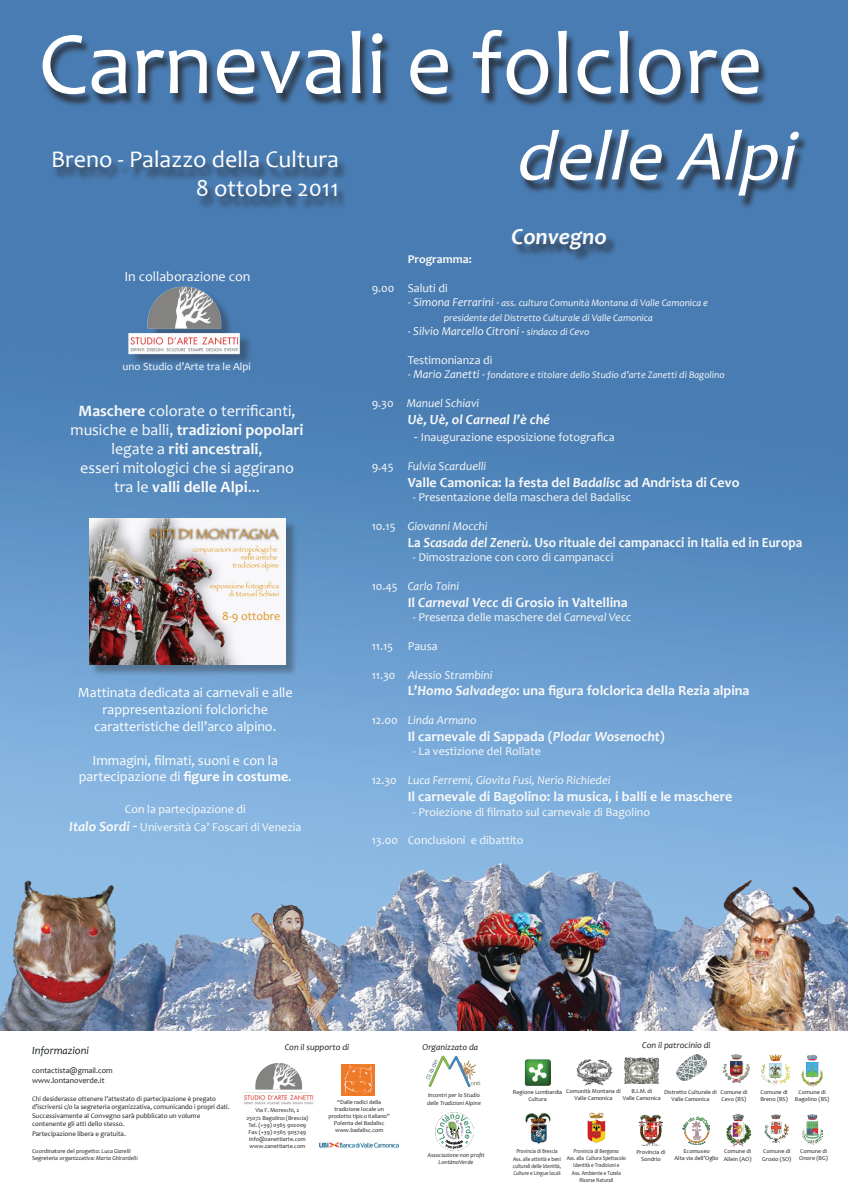
<style>
.page{position:relative;width:848px;height:1197px;background:#fff}
.page>*{position:absolute;margin:0;border:0;box-sizing:border-box;transform-origin:0 0}
.t1{font:90px "Candara";color:#fff}
.t2{font:italic 72px "Candara";color:#fff}
.t3{font:24px/28.8px "Candara";color:#fff;text-align:right}
.t4{font:italic 700 23px "Candara";color:#fafafa}
.t5{font:16px/19.2px "Candara";color:#fafafa;text-align:center}
.t6{font:700 14px "Candara";color:#f9f9f9}
.t7{font:14px/16.8px "Candara";color:#fff;text-align:center}
.t8{font:700 14px "Candara";color:#f9f9f9;scale:.94 1}
.t9{font:italic 700 14px "Candara";color:#f9f9f9}
.t10{font:14px "Candara";color:#fafafa}
.t11{font:12px/18px "Candara";color:#f9f9f9;text-align:center}
.t12{font:italic 12px "Candara";color:#f9f9f9}
.t13{font:700 12px "Candara";color:#f9f9f9}
.t14{font:12px "Candara";color:#db9526}
.t15{font:11px "Candara";color:#f9f9f9}
.t16{font:italic 11px "Candara";color:#181e22}
.t17{font:italic 10px/14.4px "Candara";color:#f9f9f9}
.t18{font:italic 9px "Candara";color:#231f20}
.t19{font:8px/9.6px "Candara";color:#181e22}
.t20{font:7px/8.4px "Candara";color:#181e22}
.t21{font:6px/7.2px "Candara";color:#231f20;text-align:center}
.t22{font:6px/7.2px "Candara";color:#231f20;text-align:center;scale:.85 1}
.t23{font:italic 6px/7.2px "Candara";color:#231f20}
.s1{font-weight:700}
.s2{color:#fafafa}
.s3{font-weight:700;font-style:italic;font-size:14px}
.s4{font-size:18px}
.s5{font-style:normal;font-size:12px}
.s6{font-size:12px}
.s7{font-style:normal}
.s8{font-size:10px}
.s9{font-size:14px}
.s10{font-style:italic}
</style>
<div class="page">
<img style="left:0;top:0;width:848px;height:797px">
<img style="left:0;top:797px;width:848px;height:233px">
<div style="left:42px;top:33px;width:806px;height:237px;background:#231f20;opacity:.75"></div>
<img style="left:638px;top:1114px;width:25px;height:32px">
<img style="left:765px;top:1114px;width:23px;height:27px">
<img style="left:761px;top:1054px;width:28px;height:30px">
<img style="left:801px;top:1054px;width:22px;height:32px">
<img style="left:682px;top:1116px;width:27px;height:27px">
<img style="left:802px;top:1114px;width:20px;height:30px">
<img style="left:426px;top:1055px;width:55px;height:32px">
<div style="left:52px;top:154px;width:340px;height:108px;background:#231f20;opacity:.75"></div>
<img style="left:722px;top:1054px;width:27px;height:27px">
<img style="left:342px;top:1064px;width:32px;height:31px">
<img style="left:436px;top:1112px;width:37px;height:37px">
<img style="left:525px;top:1113px;width:26px;height:31px">
<img style="left:677px;top:1054px;width:29px;height:26px">
<img style="left:576px;top:1059px;width:36px;height:25px">
<img style="left:624px;top:1057px;width:34px;height:26px">
<img style="left:524px;top:1059px;width:27px;height:27px">
<div style="left:90px;top:520px;width:212px;height:173px;background:#231f20;opacity:.35"></div>
<img style="left:89px;top:518px;width:196px;height:146px">
<img style="left:319px;top:1142px;width:80px;height:6px">
<div style="left:130px;top:288px;width:137px;height:104px;background:#4a7db3"></div>
<img style="left:127px;top:276px;width:114px;height:85px">
<img style="left:244px;top:1063px;width:70px;height:42px">
<div style="left:513px;top:231px;width:157px;height:50px;background:#231f20;opacity:.75"></div>
<img style="left:726px;top:1114px;width:24px;height:32px">
<img style="left:587px;top:1112px;width:19px;height:31px">
<h1 class="t1" style="left:38px;top:9px;width:726px">Carnevali e folclore</h1>
<h2 class="t2" style="left:514px;top:113px;width:299px">delle Alpi</h2>
<h3 class="t3" style="left:51px;top:145px;width:289px">Breno - Palazzo della Cultura<br>8 ottobre 2011</h3>
<h3 class="t10" style="left:124px;top:268px;width:128px">In collaborazione con</h3>
<h3 class="t15" style="left:123px;top:360px;width:130px">uno Studio d’Arte tra le Alpi</h3>
<h3 class="t5" style="left:71px;top:401px;width:234px"><span class="s1">Maschere</span> colorate o terrificanti, musiche e balli, <span class="s1">tradizioni popolari </span>legate a <span class="s1">riti ancestrali</span>,<br>esseri mitologici che si aggirano tra le <span class="s1">valli delle Alpi</span>...</h3>
<h3 class="t14" style="left:222px;top:608px;width:59px">8-9 ottobre</h3>
<h3 class="t7" style="left:78px;top:684px;width:216px">Mattinata dedicata ai carnevali e alle rappresentazioni folcloriche caratteristiche dell’arco alpino.</h3>
<h3 class="t7" style="left:79px;top:751px;width:214px">Immagini, filmati, suoni e con la partecipazione di <span class="s1">figure in costume</span>.</h3>
<h3 class="t11" style="left:69px;top:799px;width:234px"><span class="s2">Con la partecipazione di<br></span><span class="s3">Italo Sordi</span> <span class="s4">-</span> Università Ca’ Foscari di Venezia</h3>
<h3 class="t4" style="left:511px;top:223px;width:97px">Convegno</h3>
<h3 class="t13" style="left:407px;top:252px;width:66px">Programma:</h3>
<h3 class="t11" style="left:371px;top:279px;width:77px">9.00 Saluti di</h3>
<h3 class="t17" style="left:443px;top:296px;width:266px;text-indent:-36px"><span class="s5">-</span> <span class="s6">Simona Ferrarini -</span> ass. cultura Comunità Montana di Valle Camonica e presidente del Distretto Culturale di Valle Camonica</h3>
<h3 class="t12" style="left:407px;top:324px;width:183px"><span class="s7">-</span> Silvio Marcello Citroni <span class="s7">-</span> <span class="s8">sindaco di Cevo</span></h3>
<h3 class="t11" style="left:407px;top:351px;width:86px">Testimonianza di</h3>
<h3 class="t17" style="left:407px;top:368px;width:318px"><span class="s5">-</span> <span class="s6">Mario Zanetti</span> <span class="s5">-</span> fondatore e titolare dello Studio d’arte Zanetti di Bagolino</h3>
<h3 class="t12" style="left:371px;top:396px;width:109px"><span class="s7">9.30</span> Manuel Schiavi</h3>
<h3 class="t9" style="left:407px;top:411px;width:144px">Uè, Uè, ol Carneal l’è ché</h3>
<h3 class="t11" style="left:414px;top:428px;width:202px"><span class="s9">-</span> Inaugurazione esposizione fotografica</h3>
<h3 class="t12" style="left:371px;top:458px;width:116px"><span class="s7">9.45</span> Fulvia Scarduelli</h3>
<h3 class="t6" style="left:407px;top:473px;width:333px">Valle Camonica: la festa del <span class="s10">Badalisc</span> ad Andrista di Cevo</h3>
<h3 class="t11" style="left:413px;top:488px;width:220px">- Presentazione della maschera del Badalisc</h3>
<h3 class="t12" style="left:371px;top:518px;width:117px"><span class="s7">10.15</span> Giovanni Mocchi</h3>
<h3 class="t8" style="left:407px;top:533px;width:421px">La <span class="s10">Scasada del Zenerù</span>. Uso rituale dei campanacci in Italia ed in Europa</h3>
<h3 class="t11" style="left:413px;top:548px;width:202px">- Dimostrazione con coro di campanacci</h3>
<h3 class="t12" style="left:371px;top:578px;width:89px"><span class="s7">10.45</span> Carlo Toini</h3>
<h3 class="t6" style="left:407px;top:593px;width:222px">Il <span class="s10">Carneval Vecc</span> di Grosio in Valtellina</h3>
<h3 class="t11" style="left:413px;top:608px;width:220px">- Presenza delle maschere del <span class="s10">Carneval Vecc</span></h3>
<h3 class="t11" style="left:371px;top:637px;width:67px">11.15 Pausa</h3>
<h3 class="t12" style="left:371px;top:667px;width:122px"><span class="s7">11.30</span> Alessio Strambini</h3>
<h3 class="t6" style="left:407px;top:682px;width:343px">L’<span class="s10">Homo Salvadego</span>: una figura folclorica della Rezia alpina</h3>
<h3 class="t12" style="left:371px;top:713px;width:106px"><span class="s7">12.00</span> Linda Armano</h3>
<h3 class="t6" style="left:407px;top:728px;width:259px">Il carnevale di Sappada (<span class="s10">Plodar Wosenocht</span>)</h3>
<h3 class="t11" style="left:413px;top:742px;width:129px">- La vestizione del Rollate</h3>
<h3 class="t12" style="left:371px;top:773px;width:240px"><span class="s7">12.30</span> Luca Ferremi, Giovita Fusi, Nerio Richiedei</h3>
<h3 class="t6" style="left:407px;top:788px;width:326px">Il carnevale di Bagolino: la musica, i balli e le maschere</h3>
<h3 class="t11" style="left:413px;top:802px;width:239px">- Proiezione di filmato sul carnevale di Bagolino</h3>
<h3 class="t11" style="left:371px;top:831px;width:153px">13.00 Conclusioni e dibattito</h3>
<h3 class="t16" style="left:32px;top:1043px;width:59px">Informazioni</h3>
<h3 class="t19" style="left:32px;top:1065px;width:82px">contactista@gmail.com www.lontanoverde.it</h3>
<p class="t20" style="left:32px;top:1094px;width:199px">Chi desiderasse ottenere l’attestato di partecipazione è pregato d’iscriversi c/o la segreteria organizzativa, comunicando i propri dati.<br>Successivamente al Convegno sarà pubblicato un volume contenente gli atti dello stesso.</p>
<p class="t20" style="left:32px;top:1129px;width:95px">Partecipazione libera e gratuita.</p>
<p class="t21" style="left:32px;top:1146px;width:107px;text-align:left">Coordinatore del progetto: <span class="s10">Luca Giarelli<br></span>Segreteria organizzativa: <span class="s10">Marta Ghirardelli</span></p>
<h3 class="t18" style="left:285px;top:1041px;width:66px">Con il supporto di</h3>
<h3 class="t18" style="left:422px;top:1041px;width:57px">Organizzato da</h3>
<h3 class="t18" style="left:642px;top:1039px;width:70px">Con il patrocinio di</h3>
<p class="t21" style="left:246px;top:1106px;width:64px">Via F. Moreschi, 2<br>25072 Bagolino (Brescia)<br>Tel. (+39) 0365 902009<br>Fax (+39) 0365 903749 info@zanettiarte.com www.zanettiarte.com</p>
<p class="t21" style="left:623px;top:1087px;width:40px">B.I.M. di<br>Valle Camonica</p>
<p class="t21" style="left:566px;top:1087px;width:56px">Comunità Montana di<br>Valle Camonica</p>
<p class="t21" style="left:513px;top:1087px;width:51px">Regione Lombardia<br>Cultura</p>
<p class="t21" style="left:720px;top:1088px;width:29px;text-align:left">Comune di<br>Cevo (BS)</p>
<p class="t21" style="left:664px;top:1088px;width:54px">Distretto Culturale di<br>Valle Camonica</p>
<p class="t21" style="left:328px;top:1097px;width:63px">“Dalle radici della tradizione locale un prodotto tipico italiano”<br>Polenta del Badalisc www.badalisc.com</p>
<p class="t23" style="left:427px;top:1091px;width:55px">Incontri per lo Studio delle Tradizioni Alpine</p>
<p class="t23" style="left:427px;top:1150px;width:59px;text-align:center">Associazione non profit<br>LontànoVerde</p>
<p class="t22" style="left:513px;top:1147px;width:58px">Provincia di Brescia<br>Ass. alle attività e beni culturali delle Identità,<br>Culture e Lingue locali</p>
<p class="t22" style="left:566px;top:1147px;width:71px">Provincia di Bergamo<br>Ass. alla Cultura Spettacolo<br>Identità e Tradizioni e<br>Ass. Ambiente e Tutela<br>Risorse Naturali</p>
<p class="t21" style="left:724px;top:1147px;width:29px;text-align:left">Comune di<br>Allein (AO)</p>
<p class="t21" style="left:636px;top:1147px;width:31px">Provincia di<br>Sondrio</p>
<p class="t21" style="left:674px;top:1147px;width:45px">Ecomuseo<br>Alta via dell’Oglio</p>
<p class="t21" style="left:760px;top:1087px;width:29px;text-align:left">Comune di<br>Breno (BS)</p>
<p class="t21" style="left:795px;top:1088px;width:36px">Comune di<br>Bagolino (BS)</p>
<p class="t21" style="left:762px;top:1147px;width:31px;text-align:left">Comune di<br>Grosio (SO)</p>
<p class="t21" style="left:799px;top:1147px;width:30px;text-align:left">Comune di<br>Onore (BG)</p>
</div>
